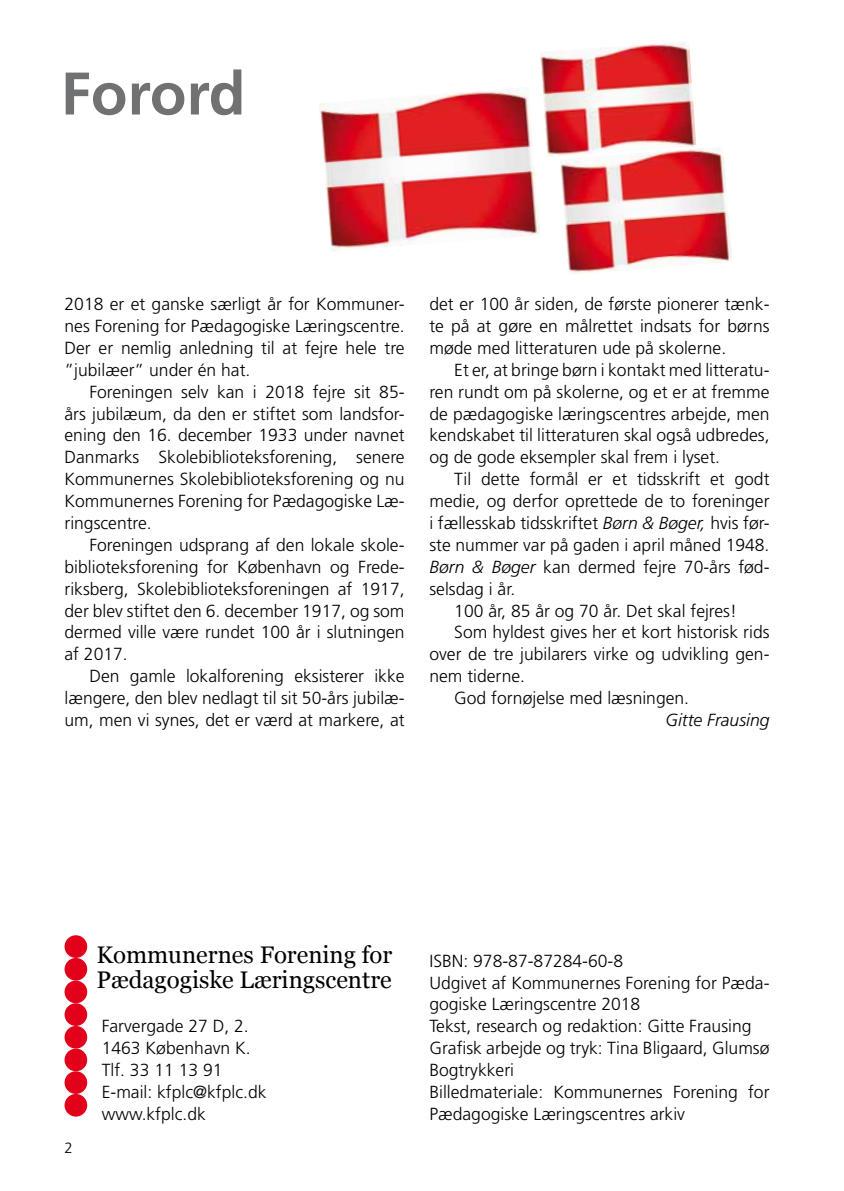
<style>
.page{position:relative;width:844px;height:1191px;background:#fff}
.page>*{position:absolute;margin:0;border:0;box-sizing:border-box;transform-origin:0 0}
.t1{font:700 60.02px "Frutiger LT Std";color:#707172}
.t2{font:23.97px/25.2px "Georgia";color:#000}
.t3{font:300 17.5px/21.9px "Frutiger LT Std";color:#000;text-align:justify}
.t4{font:italic 300 17.5px "Frutiger LT Std";color:#000}
.t5{font:300 14.88px "Frutiger LT Std";color:#000}
.s1{font-style:italic}
</style>
<div class="page">
<div style="left:64px;top:935px;width:23px;height:23px;background:#e2001a;border-radius:50%"></div>
<div style="left:64px;top:958px;width:23px;height:22px;background:#e2001a;border-radius:50%"></div>
<div style="left:64px;top:980px;width:23px;height:23px;background:#e2001a;border-radius:50%"></div>
<div style="left:64px;top:1003px;width:23px;height:23px;background:#e2001a;border-radius:50%"></div>
<div style="left:64px;top:1026px;width:23px;height:22px;background:#e2001a;border-radius:50%"></div>
<div style="left:64px;top:1048px;width:23px;height:23px;background:#e2001a;border-radius:50%"></div>
<div style="left:64px;top:1071px;width:23px;height:23px;background:#e2001a;border-radius:50%"></div>
<div style="left:64px;top:1094px;width:23px;height:22px;background:#e2001a;border-radius:50%"></div>
<img style="left:319px;top:88px;width:221px;height:163px">
<img style="left:560px;top:147px;width:172px;height:128px">
<img style="left:540px;top:42px;width:156px;height:115px">
<h1 class="t1" style="left:61px;top:58px;width:186px">Forord</h1>
<p class="t3" style="left:64px;top:293px;width:341px">2018 er et ganske særligt år for Kommuner&shy;nes Forening for Pædagogiske Læringscentre.<br>Der er nemlig anledning til at fejre hele tre ”jubilæer” under én hat.</p>
<p class="t3" style="left:64px;top:381px;width:341px;text-indent:25px">Foreningen selv kan i 2018 fejre sit 85- års jubilæum, da den er stiftet som landsfor&shy;ening den 16. december 1933 under navnet Danmarks Skolebiblioteksforening, senere Kommunernes Skolebiblioteksforening og nu Kommunernes Forening for Pædagogiske Læ&shy;ringscentre.</p>
<p class="t3" style="left:64px;top:534px;width:341px;text-indent:25px">Foreningen udsprang af den lokale skole&shy;biblioteksforening for København og Frede&shy;riksberg, Skolebiblioteksforeningen af 1917, der blev stiftet den 6. december 1917, og som dermed ville være rundet 100 år i slutningen af 2017.</p>
<p class="t3" style="left:64px;top:665px;width:341px;text-indent:25px">Den gamle lokalforening eksisterer ikke længere, den blev nedlagt til sit 50-års jubilæ&shy;um, men vi synes, det er værd at markere, at</p>
<p class="t3" style="left:429px;top:293px;width:341px">det er 100 år siden, de første pionerer tænk&shy;te på at gøre en målrettet indsats for børns møde med litteraturen ude på skolerne.</p>
<p class="t3" style="left:429px;top:359px;width:341px;text-indent:25px">Et er, at bringe børn i kontakt med litteratu&shy;ren rundt om på skolerne, og et er at fremme de pædagogiske læringscentres arbejde, men kendskabet til litteraturen skal også udbredes, og de gode eksempler skal frem i lyset.</p>
<p class="t3" style="left:454px;top:468px;width:316px">Til dette formål er et tidsskrift et godt</p>
<p class="t3" style="left:429px;top:490px;width:341px">medie, og derfor oprettede de to foreninger</p>
<p class="t3" style="left:429px;top:512px;width:341px">i fællesskab tidsskriftet <span class="s1">Børn &amp; Bøger,</span> hvis før-</p>
<p class="t3" style="left:429px;top:534px;width:341px">ste nummer var på gaden i april måned 1948.</p>
<p class="t3" style="left:429px;top:556px;width:341px"><span class="s1">Børn &amp; Bøger</span> kan dermed fejre 70-års fød-</p>
<p class="t3" style="left:429px;top:578px;width:87px">selsdag i år.</p>
<p class="t3" style="left:454px;top:600px;width:284px">100 år, 85 år og 70 år. Det skal fejres!</p>
<p class="t3" style="left:454px;top:621px;width:317px">Som hyldest gives her et kort historisk rids</p>
<p class="t3" style="left:429px;top:643px;width:341px">over de tre jubilarers virke og udvikling gen-</p>
<p class="t3" style="left:429px;top:665px;width:97px">nem tiderne.</p>
<p class="t3" style="left:454px;top:687px;width:236px">God fornøjelse med læsningen.</p>
<p class="t4" style="left:665px;top:710px;width:106px">Gitte Frausing</p>
<p class="t5" style="left:64px;top:1139px;width:10px">2</p>
<h2 class="t2" style="left:96px;top:942px;width:297px">Kommunernes Forening for<br>Pædagogiske Læringscentre</h2>
<p class="t3" style="left:102px;top:1015px;width:166px;text-align:left">Farvergade 27 D, 2.<br>1463 København K.<br>Tlf. 33 11 13 91<br>E-mail: kfplc@kfplc.dk www.kfplc.dk</p>
<p class="t3" style="left:429px;top:950px;width:341px;text-align:left">ISBN: 978-87-87284-60-8<br>Udgivet af Kommunernes Forening for Pæda&shy;gogiske Læringscentre 2018<br>Tekst, research og redaktion: Gitte Frausing Grafisk arbejde og tryk: Tina Bligaard, Glumsø Bogtrykkeri<br>Billedmateriale: Kommunernes Forening for Pædagogiske Læringscentres arkiv</p>
</div>
